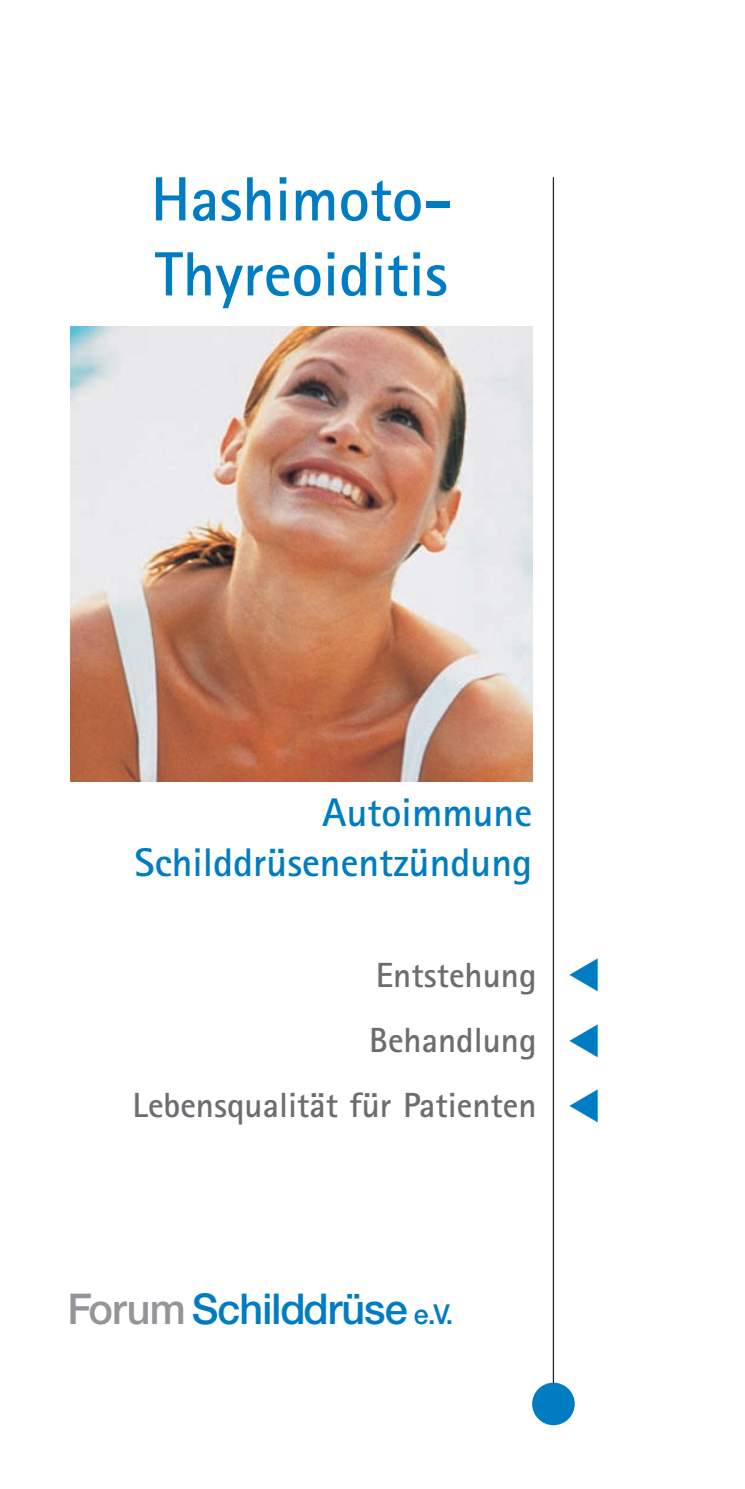
<style>
.page{position:relative;width:745px;height:1489px;background:#fff}
.page>*{position:absolute;margin:0;border:0;box-sizing:border-box;transform-origin:0 0}
.t1{font:700 62.5px/75px "Rotis Sans Serif";color:#007cc2}
.t2{font:500 42.5px "Helvetica Neue";letter-spacing:-.02em;color:#007cc2}
.t3{font:700 40px/50px "Rotis Sans Serif";color:#007cc2;text-align:right}
.t4{font:40px "Zapf Dingbats";color:#007cc2}
.t5{font:700 35px/65px "Rotis Sans Serif";color:#6c6d70;text-align:right}
.s1{color:#939598}
.s2{font-size:27.5px}
</style>
<div class="page">
<hr style="left:552px;top:177px;width:1px;height:1224px;background:#231f20">
<div style="left:532px;top:1382px;width:42px;height:42px;background:#007cc2;border-radius:50%"></div>
<img style="left:71px;top:326px;width:460px;height:455px">
<h1 class="t1" style="left:151px;top:168px;width:302px">Hashimoto-<br>Thyreoiditis</h1>
<p class="t3" style="left:134px;top:791px;width:399px">Autoimmune<br>Schilddrüsenentzündung</p>
<p class="t5" style="left:132px;top:945px;width:405px">Entstehung<br>Behandlung<br>Lebensqualität für Patienten</p>
<p class="t4" style="left:602px;top:957px;width:168px;rotate:90deg">▼▼▼</p>
<p class="t2" style="left:67px;top:1293px;width:387px"><span class="s1">Forum</span> Schilddrüse <span class="s2">e.V.</span></p>
</div>
